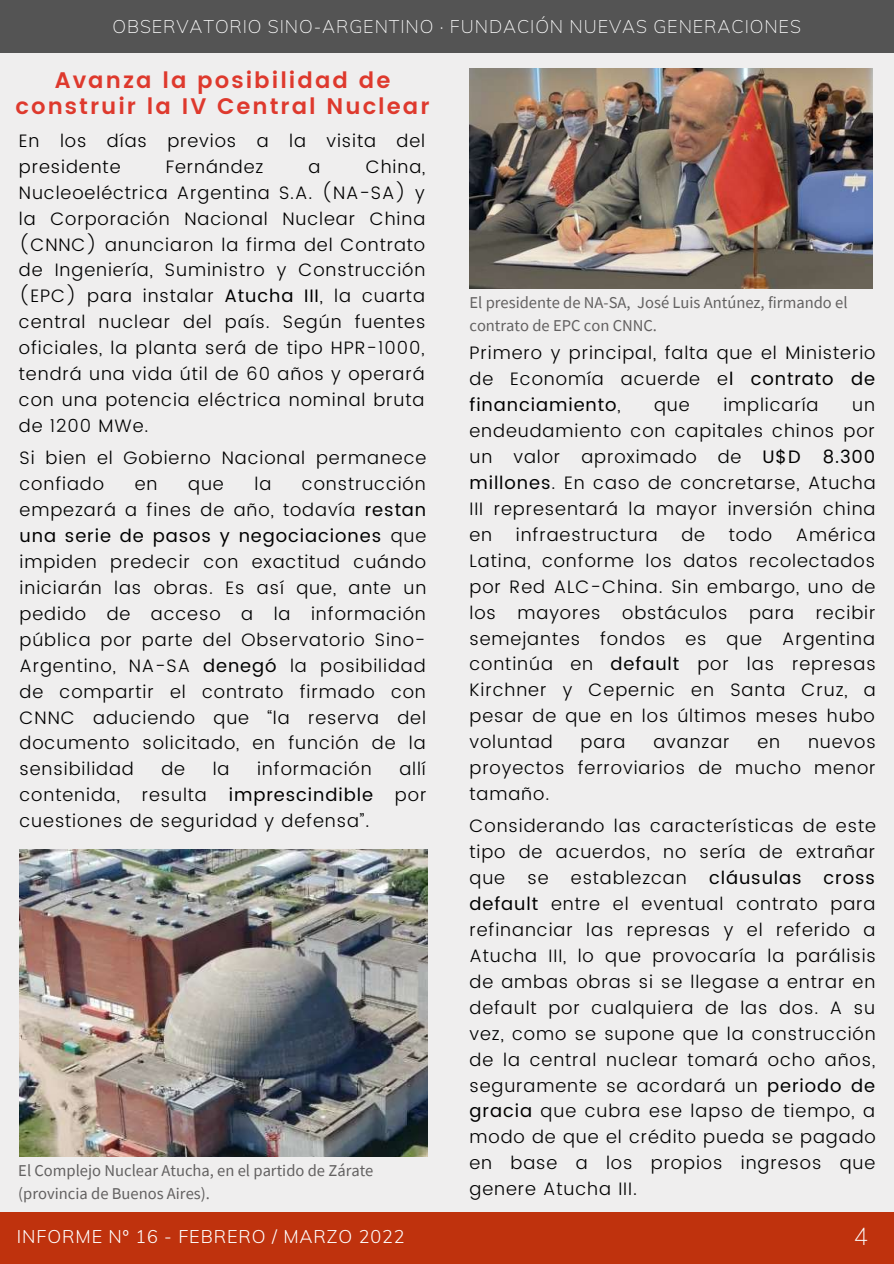
<style>
.page{position:relative;width:894px;height:1264px;background:#fff}
.page>*{position:absolute;margin:0;border:0;box-sizing:border-box;transform-origin:0 0}
.t1{font:200 24px "Muli";color:#fcfeff}
.t2{font:600 22.5px/26px "Poppins";letter-spacing:.09em;color:#de392d;text-align:center}
.t3{font:300 18px/26px "Poppins";letter-spacing:.05em;color:#000;text-align:justify}
.t4{font:200 18px "Muli";letter-spacing:.05em;color:#fff}
.t5{font:300 18px "Muli";letter-spacing:.05em;color:#fff}
.t6{font:16.5px/22.5px "Source Sans Pro";color:#626060}
.s1{font-weight:400}
</style>
<div class="page">
<div style="left:0;top:0;width:893px;height:1263px;background:#efeeee"></div>
<div style="left:0;top:1212px;width:893px;height:51px;background:#bf320d"></div>
<div style="left:0;top:0;width:893px;height:53px;background:#545454"></div>
<img style="left:469px;top:68px;width:403px;height:221px">
<img style="left:20px;top:849px;width:407px;height:307px">
<p class="t4" style="left:112px;top:15px;width:689px">OBSERVATORIO SINO-ARGENTINO · FUNDACIÓN NUEVAS GENERACIONES</p>
<p class="t2" style="left:16px;top:67px;width:415px">Avanza la posibilidad de construir la IV Central Nuclear</p>
<p class="t3" style="left:19px;top:128px;width:407px">En los días previos a la visita del presidente</p>
<p class="t3" style="left:166px;top:154px;width:99px">Fernández</p>
<p class="t3" style="left:308px;top:154px;width:13px">a</p>
<p class="t3" style="left:19px;top:154px;width:408px;text-indent:347px">China, Nucleoeléctrica Argentina S.A. (NA-SA) y la Corporación Nacional Nuclear China (CNNC) anunciaron la firma del Contrato de Ingeniería, Suministro y Construcción (EPC) para instalar <span class="s1">Atucha III</span>, la cuarta central nuclear del país. Según fuentes oficiales, la planta será de tipo HPR-1000, tendrá una vida útil de 60 años y operará con una potencia eléctrica nominal bruta de 1200 MWe.</p>
<p class="t3" style="left:20px;top:445px;width:408px">Si bien el Gobierno Nacional permanece confiado</p>
<p class="t3" style="left:20px;top:471px;width:408px;text-indent:282px">construcción empezará a fines de año, todavía <span class="s1">restan una serie de pasos y negociaciones</span> que impiden predecir con exactitud cuándo iniciarán las obras. Es así que, ante un pedido de acceso a la información pública por parte del Observatorio Sino-Argentino, NA-SA <span class="s1">denegó</span> la posibilidad de compartir el contrato firmado con CNNC aduciendo que “la reserva del documento solicitado, en función de la sensibilidad</p>
<p class="t3" style="left:135px;top:471px;width:24px">en</p>
<p class="t3" style="left:188px;top:471px;width:37px">que</p>
<p class="t3" style="left:254px;top:471px;width:18px">la</p>
<p class="t3" style="left:20px;top:756px;width:408px;text-indent:379px">allí contenida, resulta <span class="s1">imprescindible</span> por cuestiones de seguridad y defensa”.</p>
<p class="t3" style="left:161px;top:756px;width:25px">de</p>
<p class="t3" style="left:213px;top:756px;width:18px">la</p>
<p class="t3" style="left:257px;top:756px;width:116px">información</p>
<p class="t6" style="left:18px;top:1159px;width:356px">El Complejo Nuclear Atucha, en el partido de Zárate (provincia de Buenos Aires).</p>
<p class="t5" style="left:17px;top:1224px;width:389px">INFORME Nº 16 - FEBRERO / MARZO 2022</p>
<p class="t6" style="left:469px;top:291px;width:379px">El presidente de NA-SA, José Luis Antúnez, firmando el contrato de EPC con CNNC.</p>
<p class="t3" style="left:469px;top:340px;width:407px">Primero y principal, falta que el Ministerio de Economía acuerde e<span class="s1">l contrato de financiamiento</span>,</p>
<p class="t3" style="left:654px;top:392px;width:37px">que</p>
<p class="t3" style="left:723px;top:392px;width:97px">implicaría</p>
<p class="t3" style="left:469px;top:392px;width:408px;text-indent:382px">un endeudamiento con capitales chinos por un valor aproximado de <span class="s1">U$D 8.300 millones</span>. En caso de concretarse, Atucha III representará la mayor inversión china en</p>
<p class="t3" style="left:469px;top:521px;width:408px;text-indent:326px">América Latina, conforme los datos recolectados por Red ALC-China. Sin embargo, uno de los mayores obstáculos para recibir semejantes fondos es que Argentina continúa en <span class="s1">default</span> por las represas Kirchner y Cepernic en Santa Cruz, a pesar de que en los últimos meses hubo voluntad</p>
<p class="t3" style="left:515px;top:521px;width:143px">infraestructura</p>
<p class="t3" style="left:681px;top:521px;width:25px">de</p>
<p class="t3" style="left:728px;top:521px;width:45px">todo</p>
<p class="t3" style="left:469px;top:729px;width:407px;text-indent:338px">nuevos proyectos ferroviarios de mucho menor tamaño.</p>
<p class="t3" style="left:580px;top:729px;width:46px">para</p>
<p class="t3" style="left:653px;top:729px;width:78px">avanzar</p>
<p class="t3" style="left:757px;top:729px;width:24px">en</p>
<p class="t3" style="left:469px;top:813px;width:408px">Considerando las características de este tipo de acuerdos, no sería de extrañar que se establezcan <span class="s1">cláusulas cross default</span> entre el eventual contrato para refinanciar las represas y el referido a Atucha III, lo que provocaría la parálisis de ambas obras si se llegase a entrar en default por cualquiera de las dos. A su vez, como se supone que la construcción de la central nuclear tomará ocho años, seguramente se acordará un <span class="s1">periodo de gracia</span> que cubra ese lapso de tiempo, a modo de que el crédito pueda se pagado en base a los propios ingresos que genere Atucha III.</p>
<h1 class="t1" style="left:853px;top:1220px;width:16px">4</h1>
</div>
